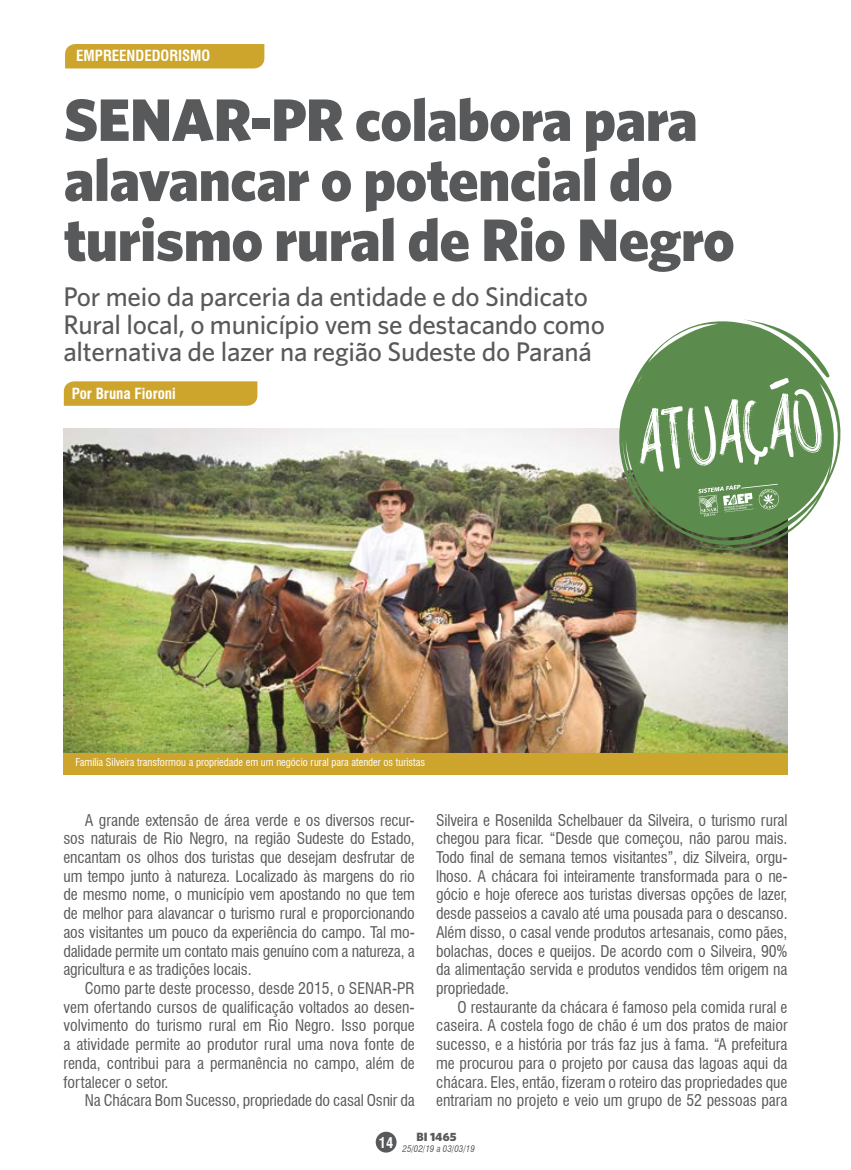
<style>
.page{position:relative;width:851px;height:1170px;background:#fff}
.page>*{position:absolute;margin:0;border:0;box-sizing:border-box;transform-origin:0 0}
.t1{font:900 60px/60px "Whitney HTF";letter-spacing:-.01em;color:#58595b}
.t2{font:500 27px/27px "Whitney HTF";letter-spacing:-.01em;color:#58595b}
.t3{font:condensed 15.75px/18.8px "Swiss 721 BT";letter-spacing:-.01em;color:#58595b;text-align:justify}
.t4{font:700 condensed 15px "Swiss 721 BT";color:#fff}
.t5{font:700 condensed 14.4px "Swiss 721 BT";color:#fff}
.t6{font:900 12px "Whitney HTF";color:#58595b}
.t7{font:condensed 10.5px "Swiss 721 BT";color:#fff}
.t8{font:italic condensed 9px "Swiss 721 BT";color:#58595b}
</style>
<div class="page">
<div style="left:375px;top:1131px;width:21px;height:21px;background:#58595b;border-radius:50%"></div>
<div style="left:65px;top:44px;width:199px;height:24px;background:#cea52c"></div>
<img style="left:63px;top:428px;width:724px;height:324px">
<div style="left:63px;top:752px;width:724px;height:22px;background:#cea52c"></div>
<svg style="left:616px;top:372px;width:225px;height:183px;fill:#5c8c4d"></svg>
<svg style="left:698px;top:483px;width:80px;height:33px;background:#7fa473"></svg>
<svg style="left:639px;top:319px;width:191px;height:153px"></svg>
<svg style="left:64px;top:381px;width:193px;height:25px;background:#cfa732"></svg>
<p class="t4" style="left:76px;top:47px;width:136px">EMPREENDEDORISMO</p>
<h1 class="t1" style="left:64px;top:88px;width:672px">SENAR-PR colabora para alavancar o potencial do turismo rural de Rio Negro</h1>
<h2 class="t2" style="left:63px;top:283px;width:543px">Por meio da parceria da entidade e do Sindicato<br>Rural local, o município vem se destacando como alternativa de lazer na região Sudeste do Paraná</h2>
<p class="t4" style="left:72px;top:384px;width:105px">Por Bruna Fioroni</p>
<p class="t7" style="left:76px;top:755px;width:351px">Família Silveira transformou a propriedade em um negócio rural para atender os turistas</p>
<p class="t3" style="left:63px;top:810px;width:353px;text-indent:21px">A grande extensão de área verde e os diversos recur&shy;sos naturais de Rio Negro, na região Sudeste do Estado, encantam os olhos dos turistas que desejam desfrutar de um tempo junto à natureza. Localizado às margens do rio de mesmo nome, o município vem apostando no que tem de melhor para alavancar o turismo rural e proporcionando aos visitantes um pouco da experiência do campo. Tal mo&shy;dalidade permite um contato mais genuíno com a natureza, a agricultura e as tradições locais.</p>
<p class="t3" style="left:63px;top:978px;width:353px;text-indent:21px">Como parte deste processo, desde 2015, o SENAR-PR vem ofertando cursos de qualificação voltados ao desen&shy;volvimento do turismo rural em Rio Negro. Isso porque a atividade permite ao produtor rural uma nova fonte de renda, contribui para a permanência no campo, além de fortalecer o setor.</p>
<p class="t3" style="left:85px;top:1090px;width:331px">Na Chácara Bom Sucesso, propriedade do casal Osnir da</p>
<p class="t3" style="left:436px;top:810px;width:353px">Silveira e Rosenilda Schelbauer da Silveira, o turismo rural chegou para ficar. “Desde que começou, não parou mais.<br>Todo final de semana temos visitantes”, diz Silveira, orgu&shy;lhoso. A chácara foi inteiramente transformada para o ne&shy;gócio e hoje oferece aos turistas diversas opções de lazer, desde passeios a cavalo até uma pousada para o descanso.<br>Além disso, o casal vende produtos artesanais, como pães, bolachas, doces e queijos. De acordo com o Silveira, 90% da alimentação servida e produtos vendidos têm origem na propriedade.</p>
<p class="t3" style="left:436px;top:997px;width:353px;text-indent:21px">O restaurante da chácara é famoso pela comida rural e caseira. A costela fogo de chão é um dos pratos de maior sucesso, e a história por trás faz jus à fama. “A prefeitura me procurou para o projeto por causa das lagoas aqui da chácara. Eles, então, fizeram o roteiro das propriedades que entrariam no projeto e veio um grupo de 52 pessoas para</p>
<p class="t5" style="left:379px;top:1133px;width:16px">14</p>
<p class="t6" style="left:416px;top:1128px;width:41px">BI 1465</p>
<p class="t8" style="left:402px;top:1143px;width:74px">25/02/19 a 03/03/19</p>
</div>
